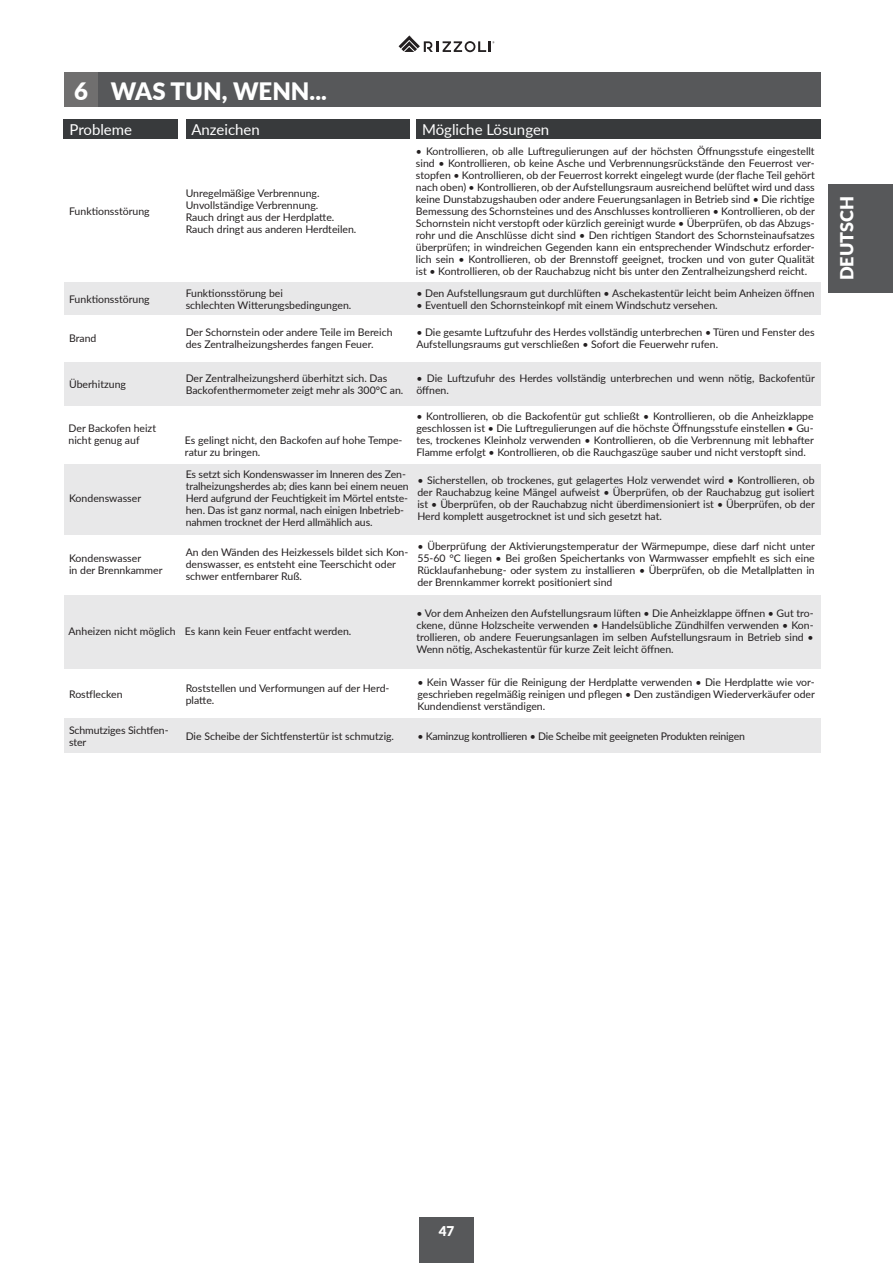
<style>
.page{position:relative;width:893px;height:1263px;background:#fff}
.page>*{position:absolute;margin:0;border:0;box-sizing:border-box;transform-origin:0 0}
.t1{font:900 24px "Lato";color:#fff}
.t2{font:900 18px "Lato";color:#fff}
.t3{font:15px "Lato";color:#fff}
.t4{font:900 13.5px "Lato";color:#fff}
.Normale{font:10.5px/12px "Lato";color:#231f20}
.Normale-2{font:10.5px "Lato";letter-spacing:-.02em;color:#231f20}
</style>
<div class="page">
<div style="left:419px;top:1217px;width:54px;height:46px;background:#57585a"></div>
<div style="left:828px;top:184px;width:65px;height:108px;background:#57585a"></div>
<svg style="left:399px;top:36px;width:95px;height:16px"></svg>
<div style="left:64px;top:465px;width:757px;height:70px;background:#e8e8e9"></div>
<div style="left:64px;top:283px;width:757px;height:32px;background:#e8e8e9"></div>
<div style="left:64px;top:362px;width:757px;height:43px;background:#e8e8e9"></div>
<div style="left:64px;top:72px;width:34px;height:35px;background:#706f6f"></div>
<div style="left:98px;top:72px;width:723px;height:35px;background:#57585a"></div>
<div style="left:64px;top:119px;width:114px;height:20px;background:#383a3c"></div>
<div style="left:186px;top:119px;width:223px;height:20px;background:#383a3c"></div>
<div style="left:416px;top:119px;width:405px;height:20px;background:#383a3c"></div>
<div style="left:64px;top:595px;width:757px;height:73px;background:#e8e8e9"></div>
<div style="left:64px;top:719px;width:757px;height:34px;background:#e8e8e9"></div>
<p class="t1" style="left:74px;top:73px;width:15px">6</p>
<p class="t1" style="left:111px;top:73px;width:217px">WAS TUN, WENN...</p>
<p class="t3" style="left:69px;top:118px;width:64px">Probleme</p>
<p class="t3" style="left:191px;top:118px;width:70px">Anzeichen</p>
<p class="t3" style="left:422px;top:118px;width:129px">Mögliche Lösungen</p>
<p class="Normale" style="left:69px;top:204px;width:82px">Funktionsstörung</p>
<p class="Normale" style="left:69px;top:293px;width:82px">Funktionsstörung</p>
<p class="Normale" style="left:69px;top:332px;width:29px">Brand</p>
<p class="Normale" style="left:69px;top:378px;width:58px">Überhitzung</p>
<p class="Normale" style="left:69px;top:422px;width:89px">Der Backofen heizt</p>
<p class="Normale" style="left:69px;top:434px;width:73px">nicht genug auf</p>
<p class="Normale" style="left:69px;top:492px;width:74px">Kondenswasser</p>
<p class="Normale" style="left:69px;top:552px;width:74px">Kondenswasser</p>
<p class="Normale" style="left:69px;top:564px;width:95px">in der Brennkammer</p>
<p class="Normale" style="left:69px;top:624px;width:109px">Anheizen nicht möglich</p>
<p class="Normale" style="left:69px;top:687px;width:55px">Rostflecken</p>
<p class="Normale" style="left:186px;top:186px;width:135px">Unregelmäßige Verbrennung.</p>
<p class="Normale" style="left:186px;top:198px;width:134px">Unvollständige Verbrennung.</p>
<p class="Normale" style="left:186px;top:210px;width:150px">Rauch dringt aus der Herdplatte.</p>
<p class="Normale" style="left:186px;top:222px;width:172px">Rauch dringt aus anderen Herdteilen.</p>
<p class="Normale" style="left:186px;top:287px;width:99px">Funktionsstörung bei</p>
<p class="Normale" style="left:186px;top:299px;width:167px">schlechten Witterungsbedingungen.</p>
<p class="Normale" style="left:186px;top:326px;width:208px">Der Schornstein oder andere Teile im Bereich des Zentralheizungsherdes fangen Feuer.</p>
<p class="Normale" style="left:186px;top:372px;width:219px">Der Zentralheizungsherd überhitzt sich. Das<br>Backofenthermometer zeigt mehr als 300°C an.</p>
<p class="Normale" style="left:185px;top:434px;width:219px">Es gelingt nicht, den Backofen auf hohe Tempe&shy;ratur zu bringen.</p>
<p class="Normale" style="left:186px;top:468px;width:224px">Es setzt sich Kondenswasser im Inneren des Zen&shy;tralheizungsherdes ab; dies kann bei einem neuen Herd aufgrund der Feuchtigkeit im Mörtel entste&shy;hen. Das ist ganz normal, nach einigen Inbetrieb&shy;nahmen trocknet der Herd allmählich aus.</p>
<p class="Normale" style="left:186px;top:546px;width:224px">An den Wänden des Heizkessels bildet sich Kon&shy;denswasser, es entsteht eine Teerschicht oder schwer entfernbarer Ruß.</p>
<p class="Normale" style="left:416px;top:144px;width:400px;text-align:justify">• Kontrollieren, ob alle Luftregulierungen auf der höchsten Öffnungsstufe eingestellt sind • Kontrollieren, ob keine Asche und Verbrennungsrückstände den Feuerrost ver&shy;stopfen • Kontrollieren, ob der Feuerrost korrekt eingelegt wurde (der flache Teil gehört nach oben) • Kontrollieren, ob der Aufstellungsraum ausreichend belüftet wird und dass keine Dunstabzugshauben oder andere Feuerungsanlagen in Betrieb sind • Die richtige Bemessung des Schornsteines und des Anschlusses kontrollieren • Kontrollieren, ob der Schornstein nicht verstopft oder kürzlich gereinigt wurde • Überprüfen, ob das Abzugs&shy;rohr und die Anschlüsse dicht sind • Den richtigen Standort des Schornsteinaufsatzes überprüfen; in windreichen Gegenden kann ein entsprechender Windschutz erforder&shy;lich sein • Kontrollieren, ob der Brennstoff geeignet, trocken und von guter Qualität ist • Kontrollieren, ob der Rauchabzug nicht bis unter den Zentralheizungsherd reicht.</p>
<p class="Normale" style="left:416px;top:287px;width:400px">• Den Aufstellungsraum gut durchlüften • Aschekastentür leicht beim Anheizen öffnen</p>
<p class="Normale" style="left:416px;top:299px;width:303px">• Eventuell den Schornsteinkopf mit einem Windschutz versehen.</p>
<p class="Normale" style="left:416px;top:326px;width:400px">• Die gesamte Luftzufuhr des Herdes vollständig unterbrechen • Türen und Fenster des<br>Aufstellungsraums gut verschließen • Sofort die Feuerwehr rufen.</p>
<p class="Normale" style="left:416px;top:372px;width:400px">• Die Luftzufuhr des Herdes vollständig unterbrechen und wenn nötig, Backofentür öffnen.</p>
<p class="Normale" style="left:416px;top:410px;width:399px;text-align:justify">• Kontrollieren, ob die Backofentür gut schließt • Kontrollieren, ob die Anheizklappe geschlossen ist • Die Luftregulierungen auf die höchste Öffnungsstufe einstellen • Gu&shy;tes, trockenes Kleinholz verwenden • Kontrollieren, ob die Verbrennung mit lebhafter Flamme erfolgt • Kontrollieren, ob die Rauchgaszüge sauber und nicht verstopft sind.</p>
<p class="Normale" style="left:417px;top:474px;width:399px;text-align:justify">• Sicherstellen, ob trockenes, gut gelagertes Holz verwendet wird • Kontrollieren, ob der Rauchabzug keine Mängel aufweist • Überprüfen, ob der Rauchabzug gut isoliert ist • Überprüfen, ob der Rauchabzug nicht überdimensioniert ist • Überprüfen, ob der Herd komplett ausgetrocknet ist und sich gesetzt hat.</p>
<p class="Normale" style="left:417px;top:540px;width:399px;text-align:justify">• Überprüfung der Aktivierungstemperatur der Wärmepumpe, diese darf nicht unter 55-60 °C liegen • Bei großen Speichertanks von Warmwasser empfiehlt es sich eine Rücklaufanhebung- oder system zu installieren • Überprüfen, ob die Metallplatten in der Brennkammer korrekt positioniert sind</p>
<p class="Normale" style="left:185px;top:624px;width:168px">Es kann kein Feuer entfacht werden.</p>
<p class="Normale" style="left:416px;top:606px;width:399px;text-align:justify">• Vor dem Anheizen den Aufstellungsraum lüften • Die Anheizklappe öffnen • Gut tro&shy;ckene, dünne Holzscheite verwenden • Handelsübliche Zündhilfen verwenden • Kon&shy;trollieren, ob andere Feuerungsanlagen im selben Aufstellungsraum in Betrieb sind • Wenn nötig, Aschekastentür für kurze Zeit leicht öffnen.</p>
<p class="Normale" style="left:186px;top:681px;width:205px">Roststellen und Verformungen auf der Herd&shy;platte.</p>
<p class="Normale" style="left:417px;top:675px;width:399px;text-align:justify">• Kein Wasser für die Reinigung der Herdplatte verwenden • Die Herdplatte wie vor&shy;geschrieben regelmäßig reinigen und pflegen • Den zuständigen Wiederverkäufer oder Kundendienst verständigen.</p>
<p class="Normale" style="left:69px;top:724px;width:101px">Schmutziges Sichtfen&shy;ster</p>
<p class="Normale" style="left:186px;top:730px;width:210px">Die Scheibe der Sichtfenstertür ist schmutzig.</p>
<p class="Normale-2" style="left:417px;top:729px;width:329px">• Kaminzug kontrollieren • Die Scheibe mit geeigneten Produkten reinigen</p>
<h2 class="t2" style="left:833px;top:280px;width:86px;rotate:-90deg">DEUTSCH</h2>
<p class="t4" style="left:439px;top:1220px;width:17px">47</p>
</div>
